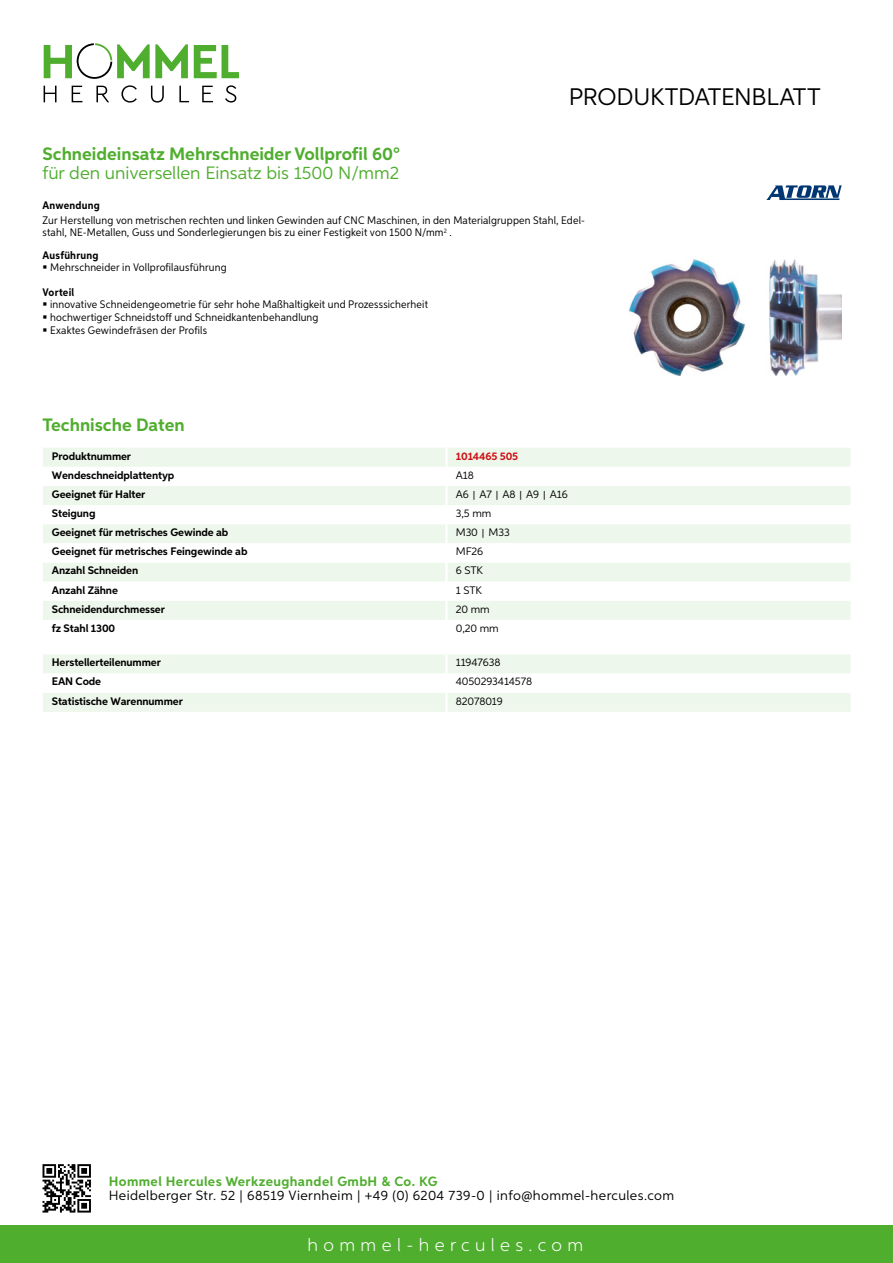
<style>
.page{position:relative;width:893px;height:1263px;background:#fff}
.page>*{position:absolute;margin:0;border:0;box-sizing:border-box;transform-origin:0 0}
.t1{font:24px "Aspira";letter-spacing:-.01em;color:#000}
.t2{font:700 18px "Aspira";color:#50ae2f}
.t3{font:18px "Aspira";color:#50ae2f}
.t4{font:300 18px "Aspira";letter-spacing:.3em;color:#fff}
.t5{font:13.5px "Aspira";letter-spacing:.03em;color:#000}
.t6{font:700 13.5px "Aspira";letter-spacing:.03em;color:#50ae2f}
.t7{font:10.95px/12.8px "Aspira Nar";letter-spacing:.015em;color:#000}
.t8{font:700 10.95px "Aspira";letter-spacing:-.01em;color:#000}
.t9{font:10.95px "Aspira";letter-spacing:-.01em;color:#000}
.t10{font:700 10.95px "Aspira Nar";letter-spacing:.02em;color:#000}
.t11{font:700 10.95px "Aspira";letter-spacing:-.01em;color:#cd1013}
.s1{font-family:"Wuerth Global";font-size:10.5px}
</style>
<div class="page">
<div style="left:0;top:1226px;width:893px;height:37px;background:#50ae2f"></div>
<svg style="left:43px;top:1164px;width:48px;height:48px"></svg>
<svg style="left:194px;top:45px;width:45px;height:33px"></svg>
<svg style="left:44px;top:43px;width:144px;height:36px"></svg>
<svg style="left:44px;top:86px;width:13px;height:16px"></svg>
<svg style="left:72px;top:86px;width:10px;height:16px"></svg>
<svg style="left:96px;top:86px;width:13px;height:16px"></svg>
<svg style="left:121px;top:85px;width:16px;height:18px"></svg>
<svg style="left:151px;top:86px;width:13px;height:17px"></svg>
<svg style="left:179px;top:86px;width:10px;height:16px"></svg>
<svg style="left:202px;top:86px;width:11px;height:16px"></svg>
<svg style="left:225px;top:85px;width:11px;height:18px"></svg>
<div style="left:43px;top:448px;width:807px;height:19px;background:#eef7eb"></div>
<svg style="left:43px;top:486px;width:807px;height:134px;fill:#eef7eb"></svg>
<hr style="left:445px;top:448px;width:3px;height:19px;background:#fff">
<hr style="left:445px;top:486px;width:3px;height:19px;background:#fff">
<hr style="left:445px;top:505px;width:3px;height:19px;background:#fff">
<hr style="left:445px;top:524px;width:3px;height:19px;background:#fff">
<hr style="left:445px;top:543px;width:3px;height:19px;background:#fff">
<hr style="left:445px;top:562px;width:3px;height:20px;background:#fff">
<hr style="left:445px;top:582px;width:3px;height:19px;background:#fff">
<hr style="left:445px;top:601px;width:3px;height:19px;background:#fff">
<svg style="left:43px;top:654px;width:807px;height:58px"></svg>
<hr style="left:445px;top:693px;width:3px;height:19px;background:#fff">
<img style="left:629px;top:259px;width:213px;height:116px">
<svg style="left:766px;top:185px;width:76px;height:15px"></svg>
<h1 class="t1" style="left:569px;top:82px;width:253px">Produktdatenblatt</h1>
<h2 class="t2" style="left:43px;top:142px;width:359px">Schneideinsatz Mehrschneider Vollprofil 60°</h2>
<h2 class="t3" style="left:43px;top:162px;width:358px">für den universellen Einsatz bis 1500 N/mm2</h2>
<p class="t10" style="left:43px;top:199px;width:59px">Anwendung</p>
<p class="t7" style="left:43px;top:214px;width:544px;line-height:12px">Zur Herstellung von metrischen rechten und linken Gewinden auf CNC Maschinen, in den Materialgruppen Stahl, Edel&shy;stahl, NE-Metallen, Guss und Sonderlegierungen bis zu einer Festigkeit von 1500 N/mm<sup>2</sup> .</p>
<p class="t10" style="left:43px;top:248px;width:58px">Ausführung</p>
<p class="t7" style="left:50px;top:261px;width:178px">Mehrschneider in Vollprofilausführung</p>
<p class="t10" style="left:43px;top:285px;width:33px">Vorteil</p>
<p class="t7" style="left:50px;top:298px;width:379px">innovative Schneidengeometrie für sehr hohe Maßhaltigkeit und Prozesssicherheit hochwertiger Schneidstoff und Schneidkantenbehandlung<br>Exaktes Gewindefräsen der Profils</p>
<h2 class="t2" style="left:43px;top:413px;width:144px">Technische Daten</h2>
<p class="t8" style="left:52px;top:449px;width:81px">Produktnummer</p>
<p class="t11" style="left:456px;top:449px;width:64px">1014465 505</p>
<p class="t8" style="left:52px;top:468px;width:124px">Wendeschneidplattentyp</p>
<p class="t9" style="left:456px;top:468px;width:20px">A18</p>
<p class="t8" style="left:52px;top:487px;width:95px">Geeignet für Halter</p>
<p class="t9" style="left:456px;top:487px;width:113px">A6 <span class="s1">|</span> A7 <span class="s1">|</span> A8 <span class="s1">|</span> A9 <span class="s1">|</span> A16</p>
<p class="t8" style="left:52px;top:506px;width:45px">Steigung</p>
<p class="t9" style="left:456px;top:507px;width:37px">3,5 mm</p>
<p class="t8" style="left:52px;top:526px;width:178px">Geeignet für metrisches Gewinde ab</p>
<p class="t9" style="left:456px;top:526px;width:55px">M30 <span class="s1">|</span> M33</p>
<p class="t8" style="left:52px;top:545px;width:197px">Geeignet für metrisches Feingewinde ab</p>
<p class="t9" style="left:456px;top:545px;width:29px">MF26</p>
<p class="t8" style="left:52px;top:564px;width:88px">Anzahl Schneiden</p>
<p class="t9" style="left:456px;top:564px;width:22px">6 STK</p>
<p class="t8" style="left:52px;top:583px;width:68px">Anzahl Zähne</p>
<p class="t9" style="left:456px;top:583px;width:21px">1 STK</p>
<p class="t8" style="left:52px;top:602px;width:115px">Schneidendurchmesser</p>
<p class="t9" style="left:456px;top:602px;width:35px">20 mm</p>
<p class="t8" style="left:52px;top:621px;width:65px">fz Stahl 1300</p>
<p class="t9" style="left:456px;top:621px;width:44px">0,20 mm</p>
<p class="t8" style="left:52px;top:656px;width:111px">Herstellerteilenummer</p>
<p class="t9" style="left:456px;top:656px;width:46px">11947638</p>
<p class="t8" style="left:52px;top:675px;width:51px">EAN Code</p>
<p class="t9" style="left:456px;top:675px;width:78px">4050293414578</p>
<p class="t8" style="left:52px;top:694px;width:132px">Statistische Warennummer</p>
<p class="t9" style="left:456px;top:694px;width:48px">82078019</p>
<p class="t6" style="left:109px;top:1172px;width:330px">Hommel Hercules Werkzeughandel GmbH &amp; Co. KG</p>
<p class="t5" style="left:109px;top:1187px;width:567px">Heidelberger Str. 52 | 68519 Viernheim | +49 (0) 6204 739-0 | info@hommel-hercules.com</p>
<h2 class="t4" style="left:307px;top:1234px;width:277px">hommel-hercules.com</h2>
</div>
